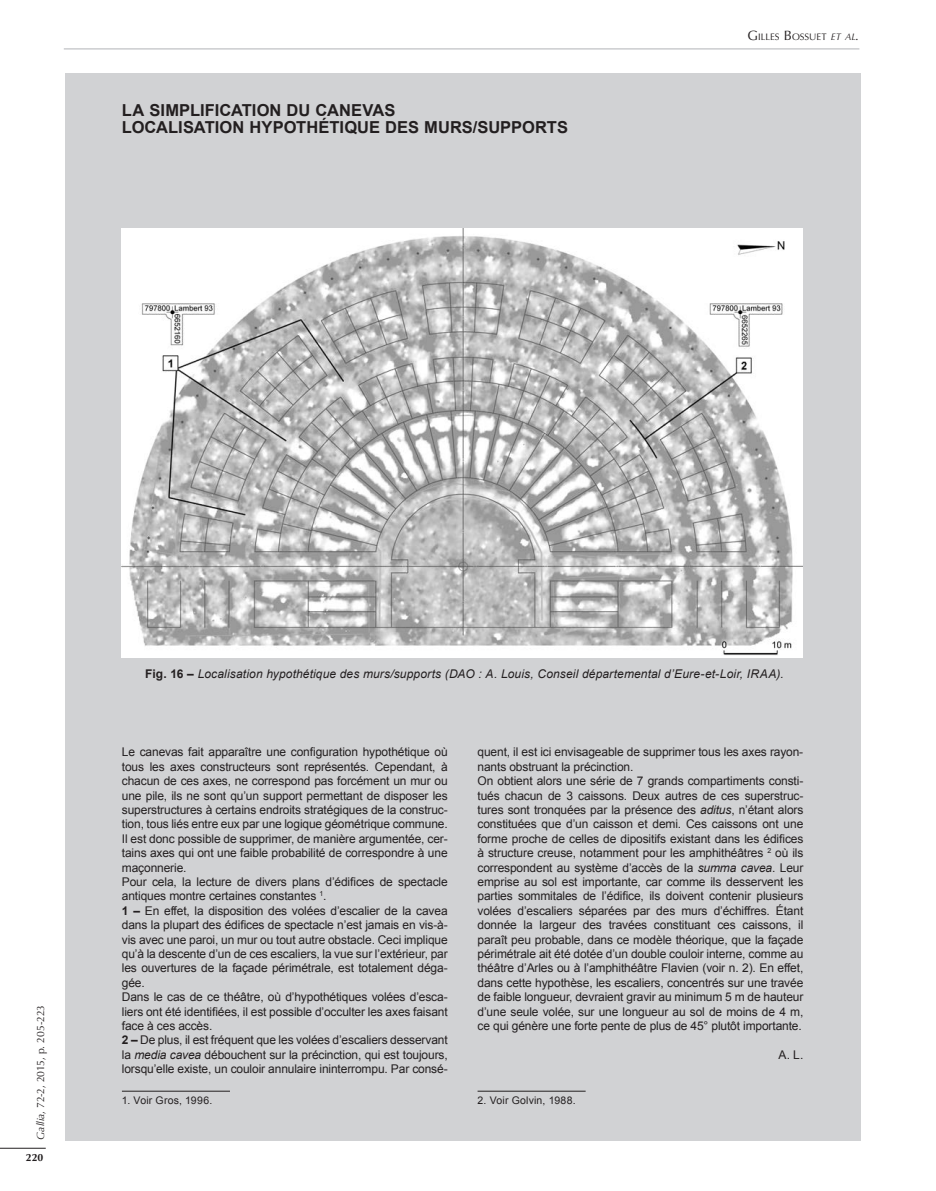
<style>
.page{position:relative;width:936px;height:1191px;background:#fff}
.page>*{position:absolute;margin:0;border:0;box-sizing:border-box;transform-origin:0 0}
.t1{font:700 16.5px/17.2px "Arial";color:#231f20}
.t2{font:12px/14.4px "Arial";letter-spacing:-.01em;color:#231f20}
.t3{font:italic 12px "Arial";letter-spacing:.01em;color:#231f20}
.t4{font:10.5px "Arial";letter-spacing:.015em;color:#231f20}
.t5{font:10.5px "Optima LT Std";letter-spacing:-.015em;color:#231f20}
.t6{font:700 10.5px "Optima LT Std";color:#231f20}
.t7{font:9.45px "Optima LT Std";color:#231f20}
.s1{font-size:13.5px}
.s2{font-style:italic}
.s3{font-style:italic;font-size:13.5px}
.s4{font-weight:700;font-style:normal}
.s5{font-weight:700}
</style>
<div class="page">
<hr style="left:0;top:1147px;width:46px;height:1px;background:#231f20">
<hr style="left:64px;top:49px;width:795px;height:1px;background:#b2b3b7">
<div style="left:65px;top:73px;width:795px;height:1068px;background:#d1d2d4"></div>
<img style="left:122px;top:228px;width:680px;height:429px">
<hr style="left:122px;top:1090px;width:108px;height:1px;background:#231f20">
<hr style="left:477px;top:1090px;width:108px;height:1px;background:#231f20">
<h1 class="t1" style="left:122px;top:102px;width:447px">LA SIMPLIFICATION DU CANEVAS<br>LOCALISATION HYPOTHÉTIQUE DES MURS/SUPPORTS</h1>
<p class="t7" style="left:747px;top:31px;width:113px"><span class="s1">G</span>ILLES <span class="s1">B</span>OSSUET <span class="s2">ET AL</span><span class="s3">.</span></p>
<p class="t5" style="left:34px;top:1140px;width:137px;rotate:-90deg"><span class="s2">Gallia</span>, 72-2, 2015, p. 205-223</p>
<p class="t6" style="left:26px;top:1151px;width:19px">220</p>
<p class="t3" style="left:145px;top:666px;width:640px"><span class="s4">Fig. 16 –</span> Localisation hypothétique des murs/supports (DAO : A. Louis, Conseil départemental d’Eure-et-Loir, IRAA).</p>
<p class="t2" style="left:122px;top:745px;width:327px">Le canevas fait apparaître une configuration hypothétique où tous les axes constructeurs sont représentés. Cependant, à chacun de ces axes, ne correspond pas forcément un mur ou une pile, ils ne sont qu’un support permettant de disposer les superstructures à certains endroits stratégiques de la construc&shy;tion, tous liés entre eux par une logique géométrique commune.<br>Il est donc possible de supprimer, de manière argumentée, cer&shy;tains axes qui ont une faible probabilité de correspondre à une maçonnerie.<br>Pour cela, la lecture de divers plans d’édifices de spectacle antiques montre certaines constantes <sup>1</sup>.<br><span class="s5">1 –</span> En effet, la disposition des volées d’escalier de la cavea dans la plupart des édifices de spectacle n’est jamais en vis-à&shy;vis avec une paroi, un mur ou tout autre obstacle. Ceci implique qu’à la descente d’un de ces escaliers, la vue sur l’extérieur, par les ouvertures de la façade périmétrale, est totalement déga&shy;gée.<br>Dans le cas de ce théâtre, où d’hypothétiques volées d’esca&shy;liers ont été identifiées, il est possible d’occulter les axes faisant face à ces accès.<br><span class="s5">2 –</span> De plus, il est fréquent que les volées d’escaliers desservant la <span class="s2">media cavea</span> débouchent sur la précinction, qui est toujours, lorsqu’elle existe, un couloir annulaire ininterrompu. Par consé-</p>
<p class="t4" style="left:122px;top:1093px;width:92px">1. Voir Gros, 1996.</p>
<p class="t2" style="left:477px;top:745px;width:327px">quent, il est ici envisageable de supprimer tous les axes rayon&shy;nants obstruant la précinction.<br>On obtient alors une série de 7 grands compartiments consti&shy;tués chacun de 3 caissons. Deux autres de ces superstruc&shy;tures sont tronquées par la présence des <span class="s2">aditus</span>, n’étant alors constituées que d’un caisson et demi. Ces caissons ont une forme proche de celles de dipositifs existant dans les édifices à structure creuse, notamment pour les amphithéâtres <sup>2</sup> où ils correspondent au système d’accès de la <span class="s2">summa cavea</span>. Leur emprise au sol est importante, car comme ils desservent les parties sommitales de l’édifice, ils doivent contenir plusieurs volées d’escaliers séparées par des murs d’échiffres. Étant donnée la largeur des travées constituant ces caissons, il paraît peu probable, dans ce modèle théorique, que la façade périmétrale ait été dotée d’un double couloir interne, comme au théâtre d’Arles ou à l’amphithéâtre Flavien (voir n. 2). En effet, dans cette hypothèse, les escaliers, concentrés sur une travée de faible longueur, devraient gravir au minimum 5 m de hauteur d’une seule volée, sur une longueur au sol de moins de 4 m, ce qui génère une forte pente de plus de 45° plutôt importante.</p>
<p class="t2" style="left:778px;top:1047px;width:26px">A. L.</p>
<p class="t4" style="left:477px;top:1093px;width:100px">2. Voir Golvin, 1988.</p>
</div>
